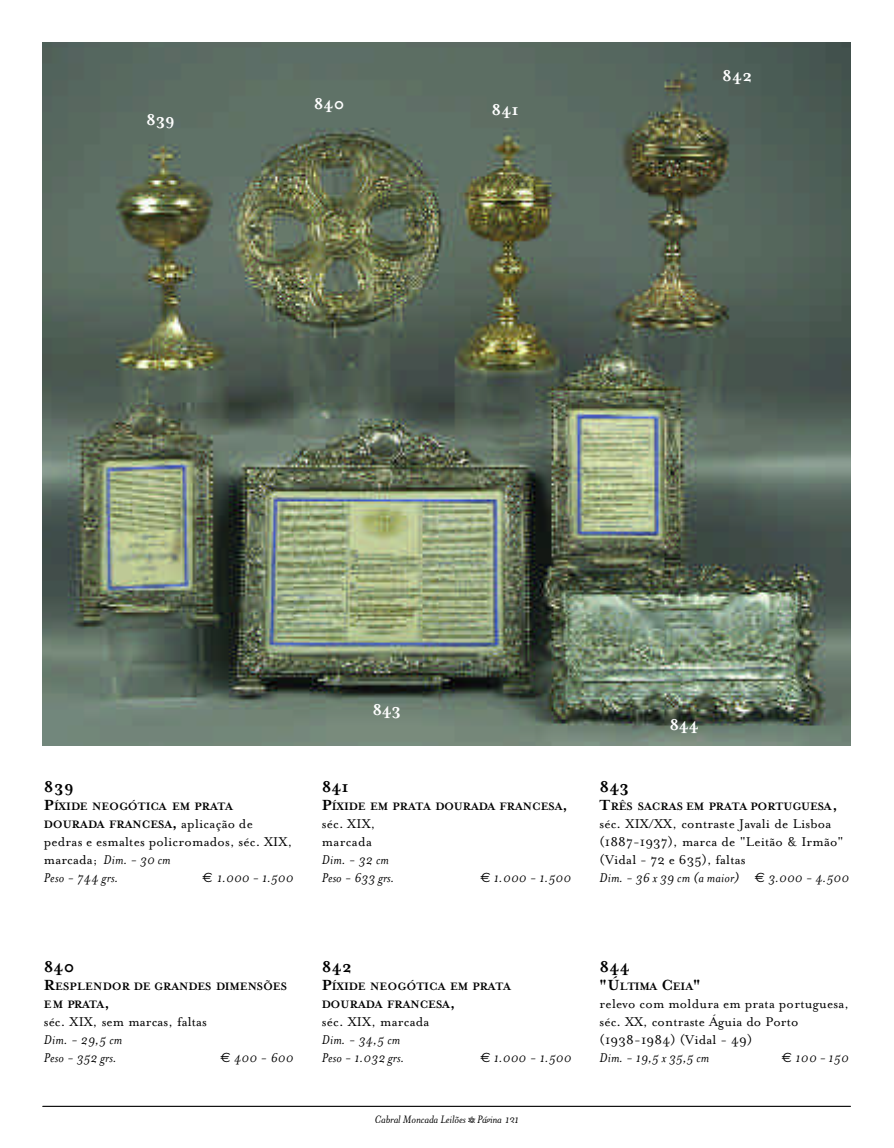
<style>
.page{position:relative;width:894px;height:1148px;background:#fff}
.page>*{position:absolute;margin:0;border:0;box-sizing:border-box;transform-origin:0 0}
.t1{font:700 18px "Mrs Eaves";color:#000}
.t2{font:700 18px "Mrs Eaves";letter-spacing:-.01em;color:#fff}
.t3{font:14.7px/18px "Mrs Eaves Roman";letter-spacing:.01em;color:#000}
.t4{font:italic 14.7px/18px "Mrs Eaves";letter-spacing:.01em;color:#000}
.t5{font:700 12.3px/18px "Mrs Eaves";color:#000}
.t6{font:italic 12.3px "Mrs Eaves";letter-spacing:-.01em;color:#000}
.t7{font:700 12.3px "Mrs Eaves";letter-spacing:-.03em;color:#000}
.s1{font-size:16.8px}
.s2{font-family:"Mrs Eaves Roman";font-weight:400;font-size:14.7px}
.s3{font-family:"Mrs Eaves Roman";font-style:normal}
.s4{font-family:"Euro Sans";font-style:normal;font-size:13.5px}
.s5{font-family:"Mrs Eaves Fractions";font-style:normal}
</style>
<div class="page">
<img style="left:43px;top:43px;width:807px;height:702px">
<hr style="left:43px;top:1105px;width:807px;height:1px;background:#000">
<p class="t2" style="left:146px;top:109px;width:30px">839</p>
<p class="t2" style="left:314px;top:93px;width:32px">840</p>
<p class="t2" style="left:492px;top:99px;width:29px">841</p>
<p class="t2" style="left:722px;top:65px;width:32px">842</p>
<p class="t1" style="left:44px;top:776px;width:31px">839</p>
<p class="t5" style="left:44px;top:797px;width:211px"><span class="s1">P</span>ÍXIDE NEOGÓTICA EM PRATA<br>DOURADA FRANCESA<span class="s1">,</span> <span class="s2">aplicação de</span></p>
<p class="t3" style="left:44px;top:833px;width:250px">pedras e esmaltes policromados, séc. XIX,</p>
<p class="t4" style="left:44px;top:851px;width:128px"><span class="s3">marcada;</span> Dim. - 30 cm<br>Peso - 744 grs.</p>
<p class="t4" style="left:202px;top:869px;width:93px"><span class="s4">€</span> 1.000 - 1.500</p>
<p class="t2" style="left:372px;top:699px;width:30px">843</p>
<p class="t1" style="left:322px;top:776px;width:29px">841</p>
<p class="t5" style="left:322px;top:797px;width:248px"><span class="s1">P</span>ÍXIDE EM PRATA DOURADA FRANCESA<span class="s1">,</span></p>
<p class="t3" style="left:322px;top:815px;width:55px">séc. XIX, marcada</p>
<p class="t4" style="left:322px;top:851px;width:74px">Dim. - 32 cm<br>Peso - 633 grs.</p>
<p class="t4" style="left:480px;top:869px;width:92px"><span class="s4">€</span> 1.000 - 1.500</p>
<p class="t2" style="left:669px;top:714px;width:31px">844</p>
<p class="t1" style="left:600px;top:776px;width:31px">843</p>
<p class="t5" style="left:600px;top:797px;width:240px"><span class="s1">T</span>RÊS SACRAS EM PRATA PORTUGUESA<span class="s1">,</span></p>
<p class="t3" style="left:600px;top:815px;width:246px">séc. XIX/XX, contraste Javali de Lisboa (1887-1937), marca de "Leitão &amp; Irmão" (Vidal - 72 e 635), faltas</p>
<p class="t4" style="left:600px;top:869px;width:251px">Dim. - 36 x 39 cm (a maior) <span class="s4">€</span> 3.000 - 4.500</p>
<p class="t1" style="left:44px;top:956px;width:32px">840</p>
<p class="t5" style="left:44px;top:977px;width:245px"><span class="s1">R</span>ESPLENDOR DE GRANDES DIMENSÕES<br>EM PRATA<span class="s1">,</span></p>
<p class="t3" style="left:44px;top:1013px;width:165px">séc. XIX, sem marcas, faltas</p>
<p class="t4" style="left:44px;top:1031px;width:80px">Dim. - 29,5 cm<br>Peso - 352 grs.</p>
<p class="t4" style="left:220px;top:1049px;width:75px"><span class="s4">€</span> 400 - 600</p>
<p class="t1" style="left:322px;top:956px;width:32px">842</p>
<p class="t5" style="left:322px;top:977px;width:191px"><span class="s1">P</span>ÍXIDE NEOGÓTICA EM PRATA<br>DOURADA FRANCESA<span class="s1">,</span></p>
<p class="t3" style="left:322px;top:1013px;width:109px">séc. XIX, marcada</p>
<p class="t4" style="left:322px;top:1031px;width:84px">Dim. - 34,5 cm<br>Peso - 1.032 grs.</p>
<p class="t4" style="left:480px;top:1049px;width:93px"><span class="s4">€</span> 1.000 - 1.500</p>
<p class="t6" style="left:375px;top:1112px;width:146px">Cabral Moncada Leilões <span class="s5">Q</span>Página 131</p>
<p class="t1" style="left:600px;top:956px;width:32px">844</p>
<p class="t7" style="left:600px;top:979px;width:102px"><span class="s1">"Ú</span>LTIMA <span class="s1">C</span>EIA<span class="s1">"</span></p>
<p class="t3" style="left:600px;top:995px;width:251px">relevo com moldura em prata portuguesa, séc. XX, contraste Águia do Porto (1938-1984) (Vidal - 49)</p>
<p class="t4" style="left:600px;top:1049px;width:111px">Dim. - 19,5 x 35,5 cm</p>
<p class="t4" style="left:782px;top:1049px;width:69px"><span class="s4">€</span> 100 - 150</p>
</div>
